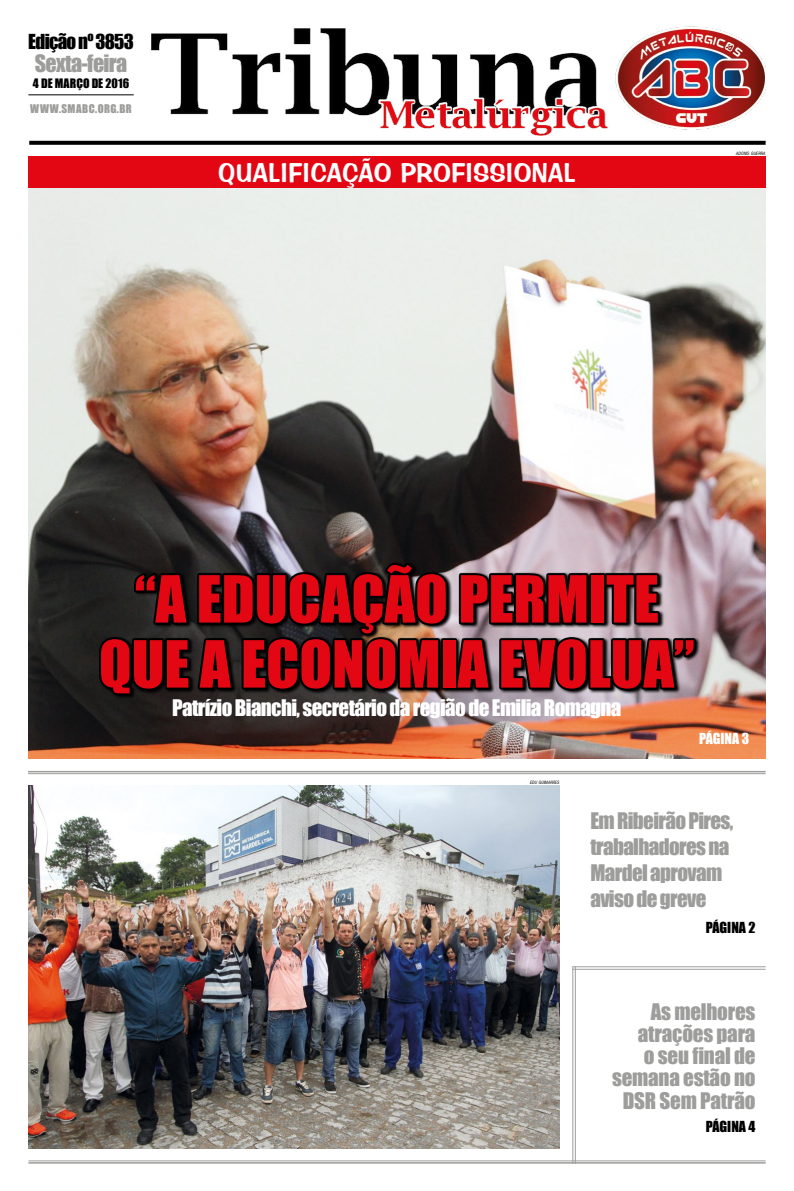
<style>
.page{position:relative;width:794px;height:1191px;background:#fff}
.page>*{position:absolute;margin:0;border:0;box-sizing:border-box;transform-origin:0 0}
.t1{font:60px/65px "Impact";color:#e30613;text-align:center}
.t2{font:27px "Impress BT";color:#fff}
.t3{font:22px "Impact";color:#9d9d9c}
.t4{font:21px/22px "Impact";letter-spacing:-.01em;color:#9d9d9c;text-align:right}
.t5{font:21px/26px "Impact";letter-spacing:-.03em;color:#9d9d9c}
.t6{font:21px "Impact";letter-spacing:-.03em;color:#fff}
.t7{font:19px "Impact";letter-spacing:-.04em;color:#000}
.t8{font:14px "Impact";color:#000}
.t9{font:14px "Impact";color:#fff}
.t10{font:12px "Impact";color:#000}
.t11{font:11px "Impact";letter-spacing:.05em;color:#9d9d9c}
.t12{font:italic condensed 4.4px "Swiss 721 BT";color:#000}
</style>
<div class="page">
<img style="left:146px;top:26px;width:619px;height:115px">
<svg style="left:29px;top:141px;width:736px;height:4px;background:#0d0d0d"></svg>
<hr style="left:28px;top:94px;width:106px;height:1px;background:#000">
<img style="left:28px;top:187px;width:737px;height:571px">
<svg style="left:96px;top:530px;width:602px;height:200px;background:#3d3434"></svg>
<hr style="left:28px;top:771px;width:737px;height:1px;background:#9d9d9c">
<hr style="left:28px;top:773px;width:737px;height:1px;background:#9d9d9c">
<hr style="left:28px;top:1162px;width:737px;height:1px;background:#9d9d9c">
<hr style="left:28px;top:1160px;width:737px;height:1px;background:#9d9d9c">
<hr style="left:572px;top:966px;width:1px;height:197px;background:#9d9d9c">
<hr style="left:575px;top:966px;width:1px;height:197px;background:#9d9d9c">
<hr style="left:572px;top:969px;width:193px;height:1px;background:#9d9d9c">
<hr style="left:572px;top:966px;width:193px;height:1px;background:#9d9d9c">
<div style="left:28px;top:156px;width:737px;height:31px;background:#e30613"></div>
<img style="left:28px;top:785px;width:531px;height:363px">
<p class="t7" style="left:28px;top:27px;width:107px">Edição nº 3853</p>
<p class="t3" style="left:35px;top:47px;width:94px">Sexta-feira</p>
<p class="t10" style="left:33px;top:74px;width:98px">4 de março de 2016</p>
<p class="t11" style="left:30px;top:100px;width:103px">www.smabc.org.br</p>
<p class="t2" style="left:218px;top:156px;width:359px">QUALIFICAÇÃO PROFISSIONAL</p>
<p class="t12" style="left:736px;top:151px;width:31px">ADONIS GUERRA</p>
<h1 class="t1" style="left:99px;top:565px;width:597px">“A educação permite que a economia evolua”</h1>
<p class="t6" style="left:172px;top:691px;width:451px">Patrízio Bianchi, secretário da região de Emilia Romagna</p>
<p class="t12" style="left:530px;top:780px;width:31px">EDU GUIMARÃES</p>
<p class="t9" style="left:699px;top:727px;width:52px">Página 3</p>
<p class="t5" style="left:590px;top:807px;width:144px">Em Ribeirão Pires, trabalhadores na<br>Mardel aprovam aviso de greve</p>
<p class="t8" style="left:706px;top:916px;width:51px">Página 2</p>
<p class="t4" style="left:612px;top:1000px;width:145px">As melhores atrações para<br>o seu final de semana estão no<br>DSR Sem Patrão</p>
<p class="t8" style="left:706px;top:1115px;width:51px">Página 4</p>
</div>
